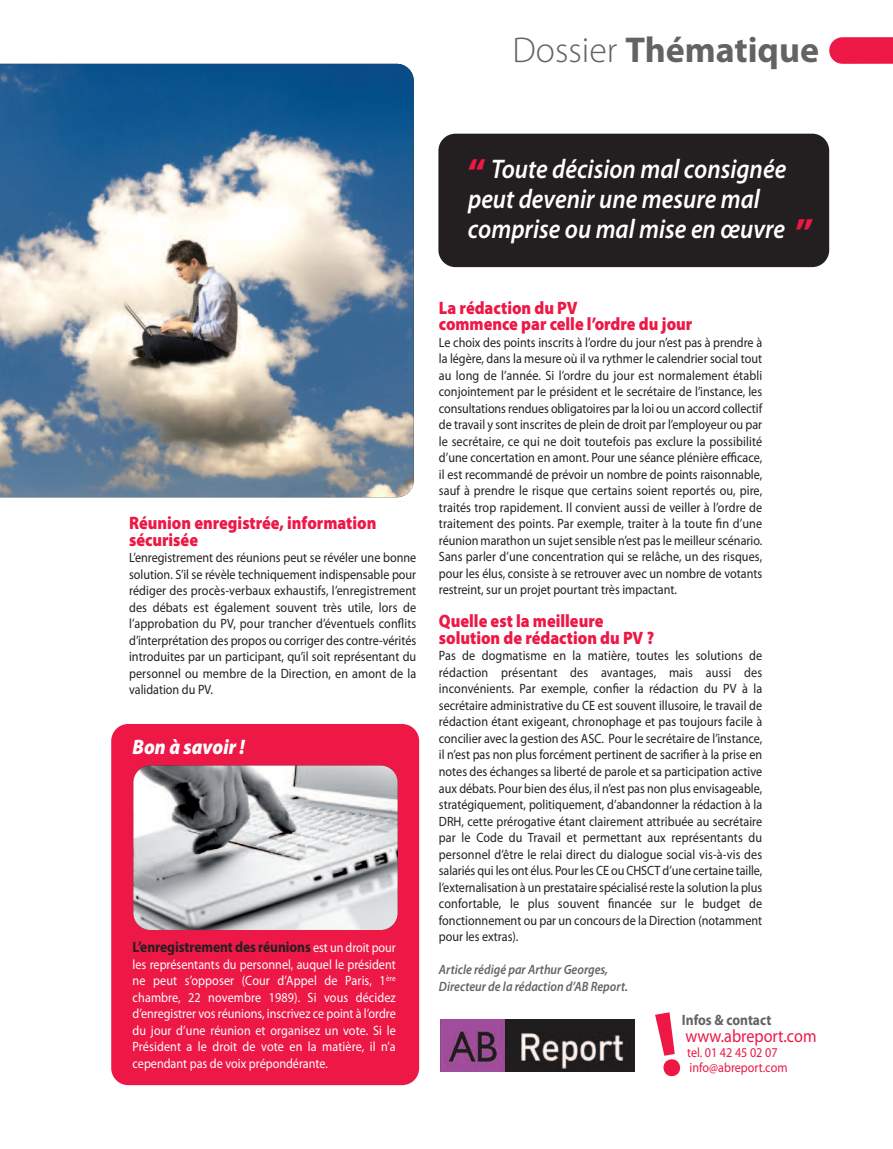
<style>
.page{position:relative;width:893px;height:1149px;background:#fff}
.page>*{position:absolute;margin:0;border:0;box-sizing:border-box;transform-origin:0 0}
.t1{font:700 36px "Myriad Pro";color:#636366}
.t2{font:italic 600 27px/30px "Myriad Pro";color:#fff;scale:.9 1}
.t3{font:italic 900 21px "Myriad Pro";color:#fff;scale:.9 1}
.t4{font:900 18px/16.5px "Myriad Pro";color:#ed1845;scale:.9 1}
.t5{font:18px "Myriad Pro";color:#ed1845;scale:.9 1}
.t6{font:700 15px "Myriad Pro";letter-spacing:-.005em;color:#231f20;scale:.9 1}
.t7{font:700 15px "Myriad Pro";color:#636366;scale:.9 1}
.t8{font:13.5px/16.5px "Myriad Pro";color:#231f20;text-align:justify;scale:.9 1}
.t9{font:13.5px/16.5px "Myriad Pro";color:#fff;text-align:justify;scale:.9 1}
.t10{font:italic 600 13.5px/16.5px "Myriad Pro";color:#636366;scale:.9 1}
.t11{font:13.5px "Myriad Pro";color:#ed1845;scale:.9 1}
.s1{font-weight:300}
.s2{font-weight:900;font-style:normal;font-size:36px;color:#ed1845}
.s3{font-weight:400;font-size:13.5px;color:#fff}
</style>
<div class="page">
<div style="left:111px;top:723px;width:308px;height:361px;background:#ed1845;border-radius:17px"></div>
<svg style="left:829px;top:37px;width:64px;height:27px;background:#ee2650"></svg>
<img style="left:0;top:64px;width:414px;height:433px">
<div style="left:438px;top:134px;width:391px;height:133px;background:#231f20;border-radius:17px"></div>
<img style="left:440px;top:1019px;width:195px;height:52px">
<img style="left:133px;top:765px;width:265px;height:164px;border-radius:17px">
<h1 class="t1" style="left:512px;top:37px;width:308px"><span class="s1">Dossier</span> Thématique</h1>
<h2 class="t2" style="left:468px;top:156px;width:385px"><span class="s2">‘‘</span> Toute décision mal consignée peut devenir une mesure mal comprise ou mal mise en œuvre <span class="s2">’’</span></h2>
<h3 class="t4" style="left:129px;top:516px;width:276px">Réunion enregistrée, information sécurisée</h3>
<p class="t8" style="left:129px;top:550px;width:321px">L’enregistrement des réunions peut se révéler une bonne solution. S’il se révèle techniquement indispensable pour rédiger des procès-verbaux exhaustifs, l’enregistrement des débats est également souvent très utile, lors de l’approbation du PV, pour trancher d’éventuels conflits d’interprétation des propos ou corriger des contre-vérités introduites par un participant, qu’il soit représentant du personnel ou membre de la Direction, en amont de la validation du PV.</p>
<h3 class="t3" style="left:133px;top:738px;width:126px">Bon à savoir !</h3>
<p class="t6" style="left:133px;top:941px;width:294px">L’enregistrement des réunions <span class="s3">est un droit pour</span></p>
<p class="t9" style="left:133px;top:956px;width:294px">les représentants du personnel, auquel le président ne peut s’opposer (Cour d’Appel de Paris, 1<sup>ère </sup>chambre, 22 novembre 1989). Si vous décidez d’enregistrer vos réunions, inscrivez ce point à l’ordre du jour d’une réunion et organisez un vote. Si le Président a le droit de vote en la matière, il n’a cependant pas de voix prépondérante.</p>
<h3 class="t4" style="left:439px;top:300px;width:283px">La rédaction du PV<br>commence par celle l’ordre du jour</h3>
<p class="t8" style="left:439px;top:335px;width:361px">Le choix des points inscrits à l’ordre du jour n’est pas à prendre à la légère, dans la mesure où il va rythmer le calendrier social tout au long de l’année. Si l’ordre du jour est normalement établi conjointement par le président et le secrétaire de l’instance, les consultations rendues obligatoires par la loi ou un accord collectif de travail y sont inscrites de plein de droit par l’employeur ou par le secrétaire, ce qui ne doit toutefois pas exclure la possibilité d’une concertation en amont. Pour une séance plénière efficace, il est recommandé de prévoir un nombre de points raisonnable, sauf à prendre le risque que certains soient reportés ou, pire, traités trop rapidement. Il convient aussi de veiller à l’ordre de traitement des points. Par exemple, traiter à la toute fin d’une réunion marathon un sujet sensible n’est pas le meilleur scénario.<br>Sans parler d’une concentration qui se relâche, un des risques, pour les élus, consiste à se retrouver avec un nombre de votants restreint, sur un projet pourtant très impactant.</p>
<h3 class="t4" style="left:439px;top:614px;width:241px">Quelle est la meilleure solution de rédaction du PV ?</h3>
<p class="t8" style="left:439px;top:648px;width:361px">Pas de dogmatisme en la matière, toutes les solutions de rédaction présentant des avantages, mais aussi des inconvénients. Par exemple, confier la rédaction du PV à la secrétaire administrative du CE est souvent illusoire, le travail de rédaction étant exigeant, chronophage et pas toujours facile à concilier avec la gestion des ASC. Pour le secrétaire de l’instance, il n’est pas non plus forcément pertinent de sacrifier à la prise en notes des échanges sa liberté de parole et sa participation active aux débats. Pour bien des élus, il n’est pas non plus envisageable, stratégiquement, politiquement, d’abandonner la rédaction à la DRH, cette prérogative étant clairement attribuée au secrétaire par le Code du Travail et permettant aux représentants du personnel d’être le relai direct du dialogue social vis-à-vis des salariés qui les ont élus. Pour les CE ou CHSCT d’une certaine taille, l’externalisation à un prestataire spécialisé reste la solution la plus confortable, le plus souvent financée sur le budget de fonctionnement ou par un concours de la Direction (notamment pour les extras).</p>
<p class="t10" style="left:439px;top:962px;width:212px">Article rédigé par Arthur Georges,<br>Directeur de la rédaction d’AB Report.</p>
<p class="t7" style="left:682px;top:1014px;width:101px">Infos &amp; contact</p>
<h3 class="t5" style="left:685px;top:1028px;width:147px">www.abreport.com</h3>
<p class="t11" style="left:687px;top:1046px;width:102px">tel. 01 42 45 02 07</p>
<p class="t11" style="left:690px;top:1061px;width:110px">info@abreport.com</p>
</div>
